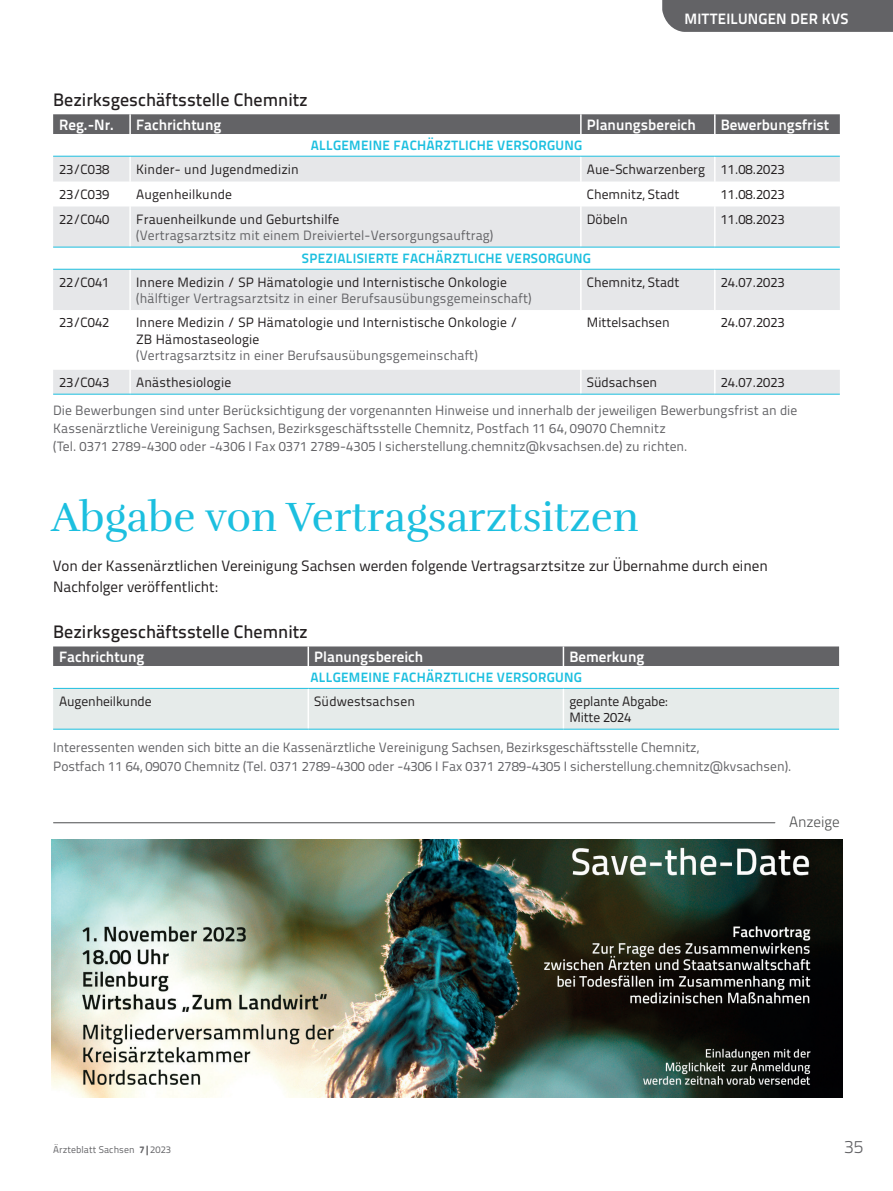
<style>
.page{position:relative;width:893px;height:1191px;background:#fff}
.page>*{position:absolute;margin:0;border:0;box-sizing:border-box;transform-origin:0 0}
.t1{font:42px "Rufina";color:#1cbfdf}
.t2{font:500 18px "Titillium Text";color:#231f20}
.t3{font:300 18px "Titillium Text";color:#636366}
.t4{font:15px/20.2px "Titillium Text";color:#231f20}
.t5{font:700 15px "Titillium Text";color:#fff}
.t6{font:300 15px "Titillium Text";letter-spacing:-.005em;color:#4b4c4d}
.t7{font:13.5px/18px "Titillium Text";letter-spacing:.005em;color:#636366}
.t8{font:13.5px/16.2px "Titillium Text";letter-spacing:.01em;color:#231f20}
.t9{font:700 13.5px "Titillium Text";letter-spacing:.02em;color:#1cbfdf}
.t10{font:13.5px/16.2px "Titillium Text";letter-spacing:-.01em;color:#231f20}
.t11{font:9.75px "Titillium Text";letter-spacing:.01em;color:#636366}
.s1{font-weight:800}
</style>
<div class="page">
<div style="left:662px;top:0;width:231px;height:32px;background:#636366"></div>
<div style="left:53px;top:689px;width:786px;height:40px;background:#e6ebea"></div>
<div style="left:53px;top:646px;width:786px;height:20px;background:#636366"></div>
<hr style="left:308px;top:689px;width:1px;height:40px;background:#fff">
<hr style="left:563px;top:689px;width:1px;height:40px;background:#fff">
<hr style="left:53px;top:688px;width:255px;height:1px;background:#1cbfdf">
<hr style="left:308px;top:688px;width:255px;height:1px;background:#1cbfdf">
<hr style="left:563px;top:688px;width:276px;height:1px;background:#1cbfdf">
<hr style="left:53px;top:729px;width:255px;height:1px;background:#1cbfdf">
<hr style="left:308px;top:729px;width:255px;height:1px;background:#1cbfdf">
<hr style="left:563px;top:729px;width:276px;height:1px;background:#1cbfdf">
<div style="left:53px;top:114px;width:787px;height:20px;background:#636366"></div>
<svg style="left:53px;top:155px;width:787px;height:1px"></svg>
<div style="left:53px;top:157px;width:787px;height:237px;background:#e6e7e9"></div>
<svg style="left:53px;top:182px;width:787px;height:187px"></svg>
<hr style="left:129px;top:114px;width:2px;height:20px;background:#fff">
<hr style="left:580px;top:114px;width:2px;height:20px;background:#fff">
<hr style="left:714px;top:114px;width:2px;height:20px;background:#fff">
<hr style="left:129px;top:157px;width:2px;height:25px;background:#fff">
<hr style="left:580px;top:157px;width:2px;height:25px;background:#fff">
<hr style="left:714px;top:157px;width:2px;height:25px;background:#fff">
<hr style="left:129px;top:182px;width:2px;height:24px;background:#fff">
<hr style="left:580px;top:182px;width:2px;height:24px;background:#fff">
<hr style="left:714px;top:182px;width:2px;height:24px;background:#fff">
<hr style="left:129px;top:206px;width:2px;height:41px;background:#fff">
<hr style="left:580px;top:206px;width:2px;height:41px;background:#fff">
<hr style="left:714px;top:206px;width:2px;height:41px;background:#fff">
<hr style="left:129px;top:270px;width:2px;height:40px;background:#fff">
<hr style="left:580px;top:270px;width:2px;height:40px;background:#fff">
<hr style="left:714px;top:270px;width:2px;height:40px;background:#fff">
<hr style="left:129px;top:310px;width:2px;height:59px;background:#fff">
<hr style="left:580px;top:310px;width:2px;height:59px;background:#fff">
<hr style="left:714px;top:310px;width:2px;height:59px;background:#fff">
<hr style="left:129px;top:369px;width:2px;height:25px;background:#fff">
<hr style="left:580px;top:369px;width:2px;height:25px;background:#fff">
<hr style="left:714px;top:369px;width:2px;height:25px;background:#fff">
<hr style="left:53px;top:156px;width:77px;height:1px;background:#1cbfdf">
<hr style="left:130px;top:156px;width:451px;height:1px;background:#1cbfdf">
<hr style="left:581px;top:156px;width:134px;height:1px;background:#1cbfdf">
<hr style="left:715px;top:156px;width:125px;height:1px;background:#1cbfdf">
<hr style="left:53px;top:247px;width:77px;height:1px;background:#1cbfdf">
<hr style="left:130px;top:247px;width:451px;height:1px;background:#1cbfdf">
<hr style="left:581px;top:247px;width:134px;height:1px;background:#1cbfdf">
<hr style="left:715px;top:247px;width:125px;height:1px;background:#1cbfdf">
<hr style="left:53px;top:269px;width:77px;height:1px;background:#1cbfdf">
<hr style="left:130px;top:269px;width:451px;height:1px;background:#1cbfdf">
<hr style="left:581px;top:269px;width:134px;height:1px;background:#1cbfdf">
<hr style="left:715px;top:269px;width:125px;height:1px;background:#1cbfdf">
<hr style="left:53px;top:394px;width:77px;height:1px;background:#1cbfdf">
<hr style="left:130px;top:394px;width:451px;height:1px;background:#1cbfdf">
<hr style="left:581px;top:394px;width:134px;height:1px;background:#1cbfdf">
<hr style="left:715px;top:394px;width:125px;height:1px;background:#1cbfdf">
<hr style="left:54px;top:822px;width:721px;height:1px;background:#4b4c4d">
<img style="left:52px;top:839px;width:790px;height:258px">
<p class="t5" style="left:685px;top:7px;width:165px">MITTEILUNGEN DER KVS</p>
<h2 class="t2" style="left:53px;top:86px;width:256px">Bezirksgeschäftsstelle Chemnitz</h2>
<p class="t5" style="left:59px;top:113px;width:56px">Reg.-Nr.</p>
<p class="t5" style="left:136px;top:113px;width:87px">Fachrichtung</p>
<p class="t5" style="left:587px;top:113px;width:110px">Planungsbereich</p>
<p class="t5" style="left:721px;top:113px;width:110px">Bewerbungsfrist</p>
<p class="t9" style="left:311px;top:135px;width:273px">ALLGEMEINE FACHÄRZTLICHE VERSORGUNG</p>
<p class="t8" style="left:59px;top:160px;width:52px">23/C038</p>
<p class="t8" style="left:136px;top:160px;width:164px">Kinder- und Jugendmedizin</p>
<p class="t8" style="left:587px;top:160px;width:199px">Aue-Schwarzenberg 11.08. 2023</p>
<p class="t8" style="left:59px;top:185px;width:52px">23/C039</p>
<p class="t8" style="left:136px;top:185px;width:97px">Augenheilkunde</p>
<p class="t8" style="left:587px;top:185px;width:94px">Chemnitz, Stadt</p>
<p class="t8" style="left:721px;top:185px;width:65px">11.08. 2023</p>
<p class="t8" style="left:59px;top:210px;width:52px">22/C040</p>
<p class="t8" style="left:136px;top:210px;width:205px">Frauenheilkunde und Geburtshilfe</p>
<p class="t7" style="left:136px;top:225px;width:359px">(Vertragsarztsitz mit einem Dreiviertel-Versorgungsauftrag)</p>
<p class="t8" style="left:587px;top:210px;width:42px">Döbeln</p>
<p class="t8" style="left:721px;top:210px;width:65px">11.08. 2023</p>
<p class="t9" style="left:302px;top:248px;width:290px">SPEZIALISIERTE FACHÄRZTLICHE VERSORGUNG</p>
<p class="t8" style="left:59px;top:273px;width:52px">22/C041</p>
<p class="t8" style="left:136px;top:273px;width:372px">Innere Medizin / SP Hämatologie und Internistische Onkologie</p>
<p class="t7" style="left:136px;top:288px;width:397px">(hälftiger Vertragsarztsitz in einer Berufsausübungsgemeinschaft)</p>
<p class="t8" style="left:59px;top:314px;width:52px">23/C042</p>
<p class="t8" style="left:136px;top:314px;width:383px">Innere Medizin / SP Hämatologie und Internistische Onkologie /<br>ZB Hämostaseologie</p>
<p class="t7" style="left:136px;top:345px;width:343px">(Vertragsarztsitz in einer Berufsausübungsgemeinschaft)</p>
<p class="t8" style="left:587px;top:273px;width:94px">Chemnitz, Stadt</p>
<p class="t8" style="left:721px;top:273px;width:65px">24.07. 2023</p>
<p class="t8" style="left:587px;top:314px;width:84px">Mittelsachsen</p>
<p class="t8" style="left:721px;top:314px;width:65px">24.07. 2023</p>
<p class="t8" style="left:59px;top:373px;width:52px">23/C043</p>
<p class="t8" style="left:136px;top:373px;width:97px">Anästhesiologie</p>
<p class="t8" style="left:587px;top:373px;width:72px">Südsachsen</p>
<p class="t8" style="left:721px;top:373px;width:65px">24.07. 2023</p>
<p class="t7" style="left:53px;top:400px;width:746px">Die Bewerbungen sind unter Berücksichtigung der vorgenannten Hinweise und innerhalb der jeweiligen Bewerbungsfrist an die<br>Kassenärztliche Vereinigung Sachsen, Bezirksgeschäftsstelle Chemnitz, Postfach 11 64, 09070 Chemnitz<br>(Tel. 0371 2789-4300 oder -4306 I Fax 0371 2789-4305 I sicherstellung.chemnitz@kvsachsen.de) zu richten.</p>
<h1 class="t1" style="left:51px;top:491px;width:589px">Abgabe von Vertragsarztsitzen</h1>
<p class="t4" style="left:53px;top:555px;width:716px">Von der Kassenärztlichen Vereinigung Sachsen werden folgende Vertragsarztsitze zur Übernahme durch einen<br>Nachfolger veröffentlicht:</p>
<h2 class="t2" style="left:53px;top:618px;width:256px">Bezirksgeschäftsstelle Chemnitz</h2>
<p class="t5" style="left:59px;top:645px;width:87px">Fachrichtung</p>
<p class="t5" style="left:314px;top:645px;width:110px">Planungsbereich</p>
<p class="t5" style="left:569px;top:645px;width:76px">Bemerkung</p>
<p class="t9" style="left:310px;top:667px;width:273px">ALLGEMEINE FACHÄRZTLICHE VERSORGUNG</p>
<p class="t10" style="left:59px;top:692px;width:94px">Augenheilkunde</p>
<p class="t8" style="left:314px;top:692px;width:102px">Südwestsachsen</p>
<p class="t10" style="left:569px;top:692px;width:100px">geplante Abgabe:<br>Mitte 2024</p>
<p class="t7" style="left:53px;top:736px;width:738px;line-height:19.5px">Interessenten wenden sich bitte an die Kassenärztliche Vereinigung Sachsen, Bezirksgeschäftsstelle Chemnitz,<br>Postfach 11 64, 09070 Chemnitz (Tel. 0371 2789-4300 oder -4306 I Fax 0371 2789-4305 I sicherstellung. chemnitz@kvsachsen).</p>
<p class="t6" style="left:789px;top:811px;width:52px">Anzeige</p>
<p class="t11" style="left:53px;top:1142px;width:119px">Ärzteblatt Sachsen <span class="s1">7|</span>2023</p>
<h2 class="t3" style="left:844px;top:1133px;width:21px">35</h2>
</div>
